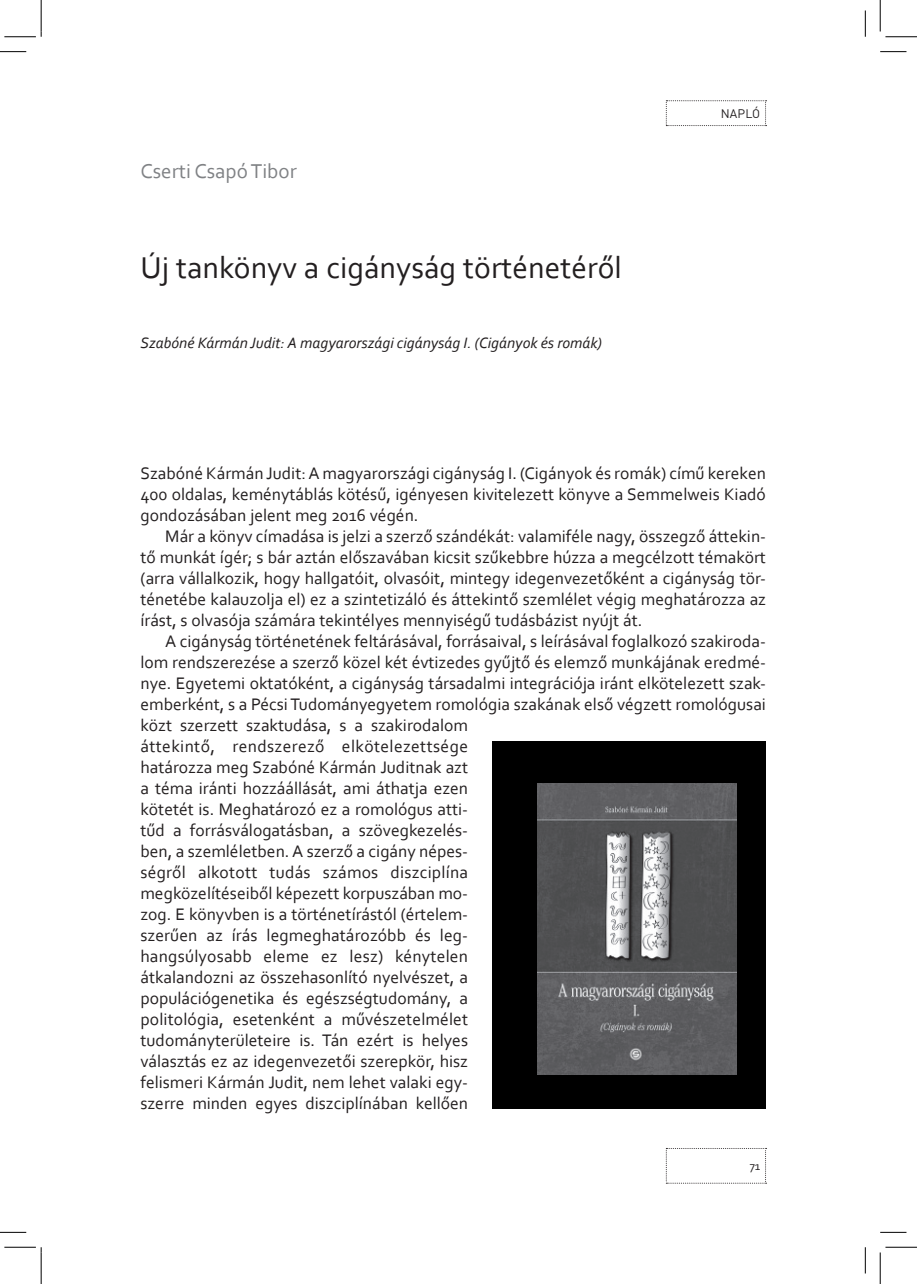
<style>
.page{position:relative;width:917px;height:1284px;background:#fff}
.page>*{position:absolute;margin:0;border:0;box-sizing:border-box;transform-origin:0 0}
.t1{font:31.5px "Corbel";color:#231f20}
.t2{font:21px "Corbel";color:#808285}
.t3{font:17.5px/21px "Corbel";color:#231f20;text-align:justify}
.t4{font:italic 15.75px "Corbel";color:#231f20}
.t5{font:12.25px "DIN Pro";letter-spacing:.01em;color:#231f20}
.t6{font:12.25px "Corbel";color:#231f20}
</style>
<div class="page">
<svg style="left:665px;top:1148px;width:101px;height:36px"></svg>
<svg style="left:665px;top:100px;width:101px;height:26px"></svg>
<div style="left:493px;top:741px;width:272px;height:368px;background:#000"></div>
<img style="left:537px;top:783px;width:199px;height:291px">
<svg style="left:0;top:51px;width:26px;height:1px"></svg>
<svg style="left:880px;top:51px;width:26px;height:1px"></svg>
<svg style="left:0;top:1232px;width:26px;height:1px"></svg>
<svg style="left:880px;top:1232px;width:26px;height:1px"></svg>
<svg style="left:864px;top:11px;width:1px;height:26px"></svg>
<svg style="left:864px;top:1247px;width:1px;height:26px"></svg>
<hr style="left:4px;top:36px;width:32px;height:1px;background:#000">
<hr style="left:885px;top:36px;width:31px;height:1px;background:#000">
<hr style="left:4px;top:1247px;width:32px;height:1px;background:#000">
<hr style="left:885px;top:1247px;width:31px;height:1px;background:#000">
<hr style="left:41px;top:0;width:1px;height:32px;background:#000">
<hr style="left:41px;top:1252px;width:1px;height:32px;background:#000">
<hr style="left:879px;top:0;width:1px;height:32px;background:#000">
<hr style="left:879px;top:1252px;width:1px;height:32px;background:#000">
<p class="t2" style="left:140px;top:158px;width:158px">Cserti Csapó Tibor</p>
<h1 class="t1" style="left:140px;top:248px;width:482px">Új tankönyv a cigányság történetéről</h1>
<p class="t4" style="left:140px;top:333px;width:463px">Szabóné Kármán Judit: A magyarországi cigányság I. (Cigányok és romák)</p>
<p class="t5" style="left:720px;top:105px;width:41px">napló</p>
<p class="t3" style="left:140px;top:462px;width:627px">Szabóné Kármán Judit: A magyarországi cigányság I. (Cigányok és romák) című kereken 400 oldalas, keménytáblás kötésű, igényesen kivitelezett könyve a Semmelweis Kiadó gondozásában jelent meg 2016 végén.</p>
<p class="t3" style="left:140px;top:525px;width:627px;text-indent:25px">Már a könyv címadása is jelzi a szerző szándékát: valamiféle nagy, összegző áttekin&shy;tő munkát ígér; s bár aztán előszavában kicsit szűkebbre húzza a megcélzott témakört (arra vállalkozik, hogy hallgatóit, olvasóit, mintegy idegenvezetőként a cigányság tör&shy;ténetébe kalauzolja el) ez a szintetizáló és áttekintő szemlélet végig meghatározza az írást, s olvasója számára tekintélyes mennyiségű tudásbázist nyújt át.</p>
<p class="t3" style="left:140px;top:630px;width:627px;text-align:left;text-indent:25px">A cigányság történetének feltárásával, forrásaival, s leírásával foglalkozó szakiroda&shy;lom rendszerezése a szerző közel két évtizedes gyűjtő és elemző munkájának eredmé&shy;nye. Egyetemi oktatóként, a cigányság társadalmi integrációja iránt elkötelezett szak&shy;emberként, s a Pécsi Tudományegyetem romológia szakának első végzett romológusai közt szerzett szaktudása, s a szakirodalom<br>áttekintő, rendszerező elkötelezettsége<br>határozza meg Szabóné Kármán Juditnak azt<br>a téma iránti hozzáállását, ami áthatja ezen<br>kötetét is. Meghatározó ez a romológus atti-<br>tűd a forrásválogatásban, a szövegkezelés-<br>ben, a szemléletben. A szerző a cigány népes-<br>ségről alkotott tudás számos diszciplína<br>megközelítéseiből képezett korpuszában mo-<br>zog. E könyvben is a történetírástól (értelem-<br>szerűen az írás legmeghatározóbb és leg-<br>hangsúlyosabb eleme ez lesz) kénytelen<br>átkalandozni az összehasonlító nyelvészet, a<br>populációgenetika és egészségtudomány, a<br>politológia, esetenként a művészetelmélet<br>tudományterületeire is. Tán ezért is helyes<br>választás ez az idegenvezetői szerepkör, hisz<br>felismeri Kármán Judit, nem lehet valaki egy-<br>szerre minden egyes diszciplínában kellően</p>
<p class="t6" style="left:749px;top:1159px;width:12px">71</p>
</div>
